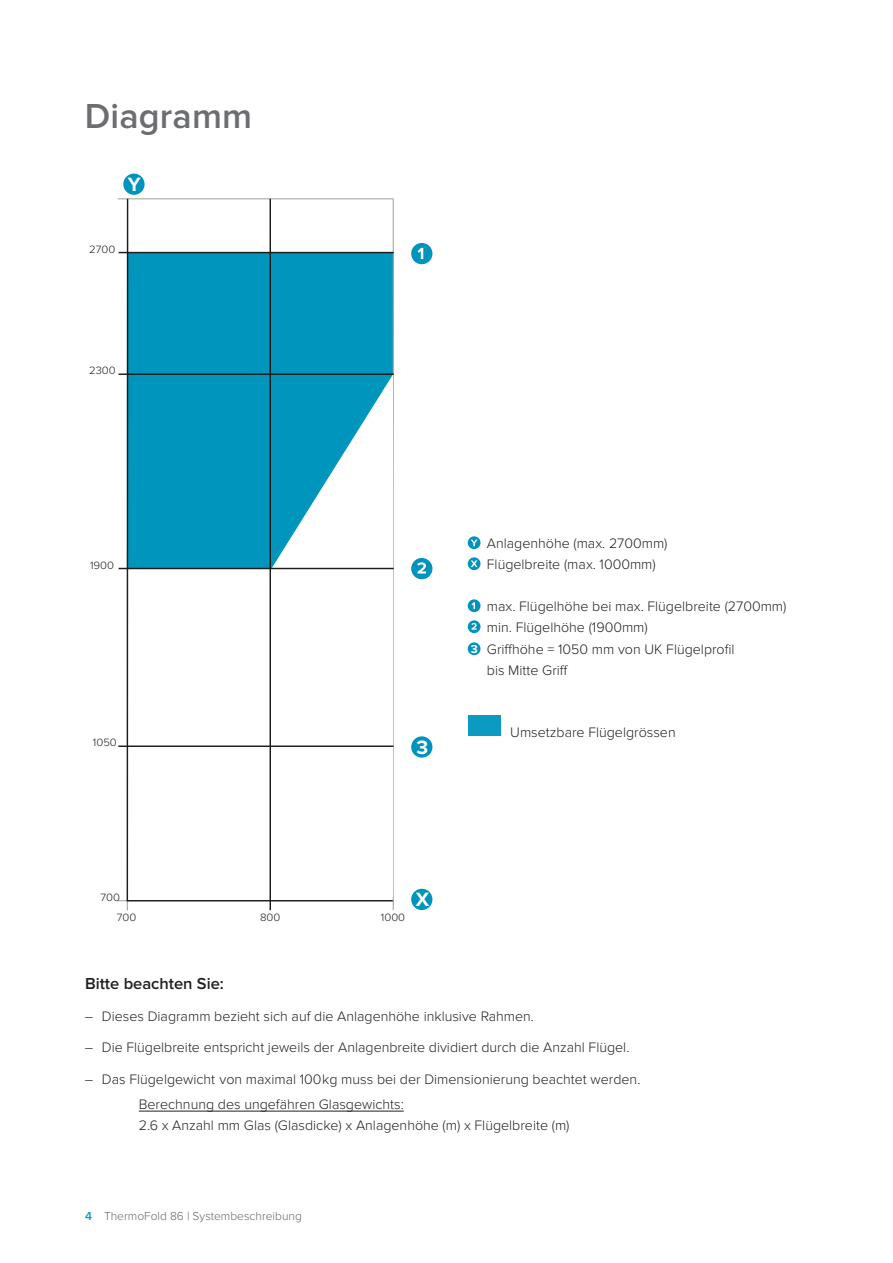
<style>
.page{position:relative;width:893px;height:1263px;background:#fff}
.page>*{position:absolute;margin:0;border:0;box-sizing:border-box;transform-origin:0 0}
.Titel_1_Grau{font:600 36px "Proxima Nova";letter-spacing:.005em;color:#6c6d70}
.t1{font:700 19.95px "Proxima Nova";color:#fff}
.Titel_3_11_Pt_Schwar{font:600 16.5px "Proxima Nova";color:#231f20}
.Aufzählung_9_5_Pt_Sc{font:300 14.25px/21px "Proxima Nova";color:#231f20}
.Lauftext_Schwarz{font:300 14.25px/21px "Proxima Nova";color:#231f20}
.t2{font:300 12px "Proxima Nova";color:#6a6765}
.t3{font:300 10.95px/19.6px "Proxima Nova";color:#1d1d1b}
.s1{font-weight:700;font-size:12px;color:#fff}
.s2{font-weight:600;color:#0a9ac2}
</style>
<div class="page">
<svg style="left:118px;top:900px;width:10px;height:10px"></svg>
<hr style="left:118px;top:199px;width:275px;height:1px;background:#9d9d9c">
<svg style="left:126px;top:198px;width:268px;height:704px"></svg>
<hr style="left:393px;top:199px;width:1px;height:711px;background:#9d9d9c">
<hr style="left:270px;top:199px;width:1px;height:711px;background:#1d1d1b">
<svg style="left:271px;top:375px;width:122px;height:523px"></svg>
<hr style="left:118px;top:745px;width:275px;height:2px;background:#1d1d1b">
<hr style="left:119px;top:568px;width:275px;height:1px;background:#1d1d1b">
<hr style="left:119px;top:373px;width:275px;height:2px;background:#1d1d1b">
<hr style="left:119px;top:252px;width:275px;height:1px;background:#1d1d1b">
<div style="left:411px;top:889px;width:21px;height:21px;background:#0094bd;border-radius:50%"></div>
<div style="left:123px;top:174px;width:22px;height:21px;background:#0094bd;border-radius:50%"></div>
<div style="left:411px;top:243px;width:21px;height:21px;background:#0094bd;border-radius:50%"></div>
<svg style="left:417px;top:248px;width:6px;height:11px"></svg>
<div style="left:411px;top:558px;width:21px;height:21px;background:#0094bd;border-radius:50%"></div>
<svg style="left:417px;top:562px;width:9px;height:11px"></svg>
<div style="left:411px;top:736px;width:21px;height:22px;background:#0094bd;border-radius:50%"></div>
<div style="left:468px;top:716px;width:33px;height:20px;background:#0a9ac2"></div>
<hr style="left:139px;top:1111px;width:265px;height:1px;background:#231f20">
<svg style="left:468px;top:536px;width:12px;height:13px"></svg>
<svg style="left:471px;top:540px;width:6px;height:6px"></svg>
<svg style="left:468px;top:557px;width:12px;height:13px"></svg>
<svg style="left:471px;top:560px;width:7px;height:7px"></svg>
<div style="left:468px;top:599px;width:12px;height:13px;background:#0094bd;border-radius:50%"></div>
<svg style="left:471px;top:602px;width:4px;height:7px"></svg>
<div style="left:468px;top:620px;width:12px;height:13px;background:#0094bd;border-radius:50%"></div>
<svg style="left:471px;top:623px;width:6px;height:7px"></svg>
<div style="left:468px;top:642px;width:12px;height:13px;background:#0094bd;border-radius:50%"></div>
<p class="Titel_1_Grau" style="left:85px;top:95px;width:169px">Diagramm</p>
<h2 class="t1" style="left:128px;top:169px;width:14px">Y</h2>
<p class="t3" style="left:89px;top:239px;width:28px">2700</p>
<p class="t3" style="left:89px;top:361px;width:28px">2300</p>
<p class="t3" style="left:90px;top:555px;width:25px">1900</p>
<p class="t3" style="left:93px;top:733px;width:25px">1050</p>
<p class="t3" style="left:117px;top:888px;width:21px;text-indent:-16px">700<br>700</p>
<h2 class="t1" style="left:416px;top:732px;width:13px">3</h2>
<p class="Lauftext_Schwarz" style="left:487px;top:532px;width:182px">Anlagenhöhe (max. 2700mm)<br>Flügelbreite (max. 1000mm)</p>
<p class="Lauftext_Schwarz" style="left:487px;top:595px;width:301px">max. Flügelhöhe bei max. Flügelbreite (2700mm)</p>
<p class="Lauftext_Schwarz" style="left:487px;top:616px;width:162px">min. Flügelhöhe (1900mm)</p>
<p class="Lauftext_Schwarz" style="left:487px;top:639px;width:249px;text-indent:-16px"><span class="s1">3</span> Griffhöhe = 1050 mm von UK Flügelprofil bis Mitte Griff</p>
<p class="Lauftext_Schwarz" style="left:510px;top:721px;width:167px">Umsetzbare Flügelgrössen</p>
<p class="t3" style="left:260px;top:907px;width:22px">800</p>
<p class="t3" style="left:381px;top:907px;width:26px">1000</p>
<h2 class="t1" style="left:416px;top:885px;width:15px">X</h2>
<p class="Titel_3_11_Pt_Schwar" style="left:85px;top:974px;width:140px">Bitte beachten Sie:</p>
<p class="Aufzählung_9_5_Pt_Sc" style="left:85px;top:1006px;width:451px">– Dieses Diagramm bezieht sich auf die Anlagenhöhe inklusive Rahmen.</p>
<p class="Aufzählung_9_5_Pt_Sc" style="left:85px;top:1037px;width:546px">– Die Flügelbreite entspricht jeweils der Anlagenbreite dividiert durch die Anzahl Flügel.</p>
<p class="Aufzählung_9_5_Pt_Sc" style="left:85px;top:1069px;width:557px">– Das Flügelgewicht von maximal 100 kg muss bei der Dimensionierung beachtet werden.</p>
<p class="Aufzählung_9_5_Pt_Sc" style="left:139px;top:1094px;width:432px">Berechnung des ungefähren Glasgewichts:<br>2.6 x Anzahl mm Glas (Glasdicke) x Anlagenhöhe (m) x Flügelbreite (m)</p>
<p class="t2" style="left:85px;top:1208px;width:218px"><span class="s2">4</span> ThermoFold 86 | Systembeschreibung</p>
</div>
